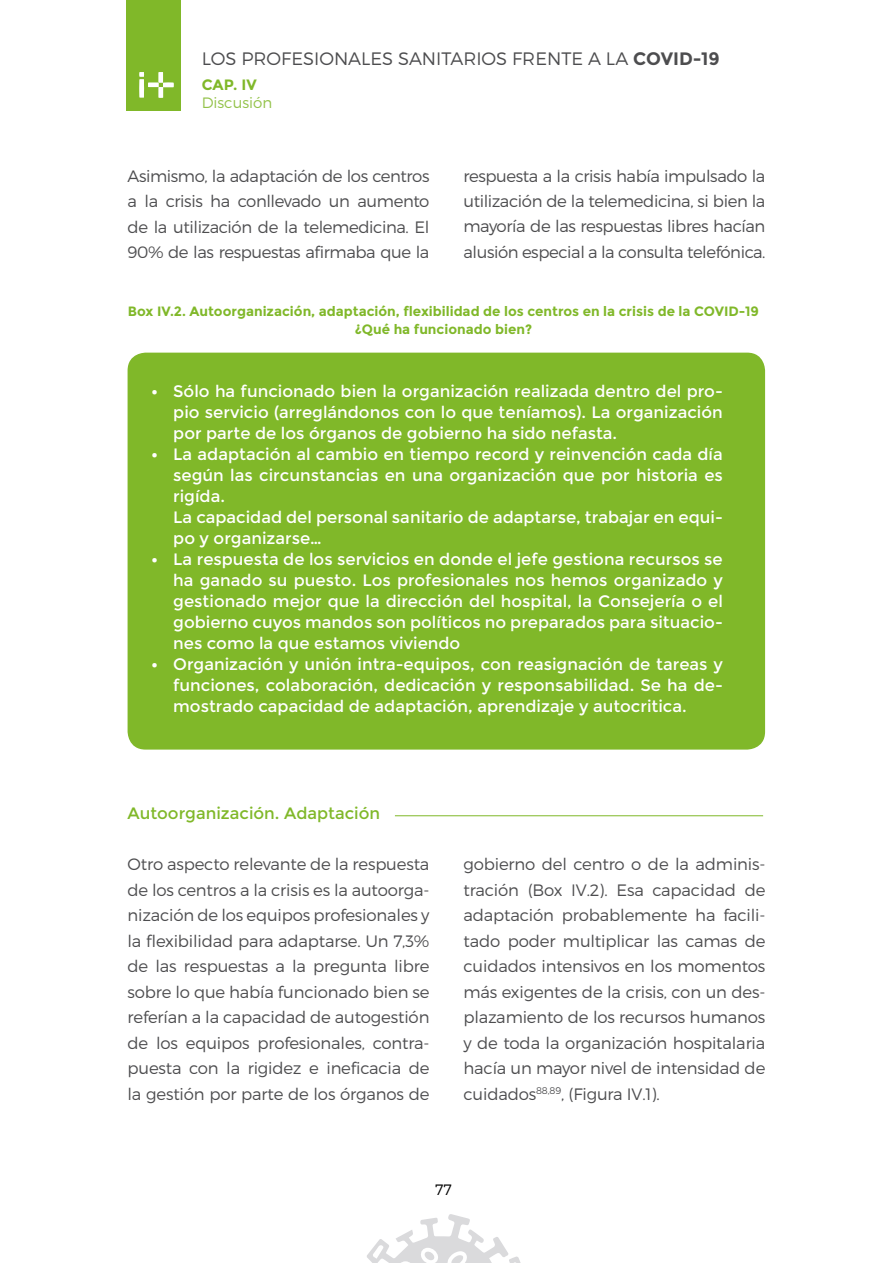
<style>
.page{position:relative;width:893px;height:1263px;background:#fff}
.page>*{position:absolute;margin:0;border:0;box-sizing:border-box;transform-origin:0 0}
.t1{font:300 18px "Montserrat";color:#4d4d4f}
.t2{font:300 16.5px/25.5px "Montserrat";letter-spacing:-.025em;color:#4d4d4f;text-align:justify}
.t3{font:16.5px "Montserrat";color:#fff}
.t4{font:16.5px "Montserrat";color:#80b829}
.t5{font:300 15px "Montserrat";color:#93c249}
.t6{font:700 15px "Montserrat";color:#80b829}
.t7{font:300 15px "Montserrat";color:#000}
.t8{font:700 13.5px/18px "Montserrat";color:#80b829;text-align:center}
.s1{font-weight:700}
.s2{font-weight:900}
</style>
<div class="page">
<div style="left:126px;top:0;width:55px;height:110px;background:#80b829"></div>
<svg style="left:367px;top:1214px;width:154px;height:49px"></svg>
<svg style="left:139px;top:72px;width:35px;height:26px"></svg>
<div style="left:128px;top:353px;width:637px;height:397px;background:#80b829;border-radius:18px"></div>
<hr style="left:395px;top:815px;width:368px;height:1px;background:#80b829">
<p class="t1" style="left:202px;top:48px;width:520px">LOS PROFESIONALES SANITARIOS FRENTE A LA <span class="s1">COVID-19</span></p>
<p class="t6" style="left:202px;top:76px;width:56px">CAP. IV</p>
<p class="t5" style="left:202px;top:93px;width:72px">Discusión</p>
<p class="t2" style="left:128px;top:163px;width:303px">Asimismo, la adaptación de los centros a la crisis ha conllevado un aumento de la utilización de la telemedicina. El 90% de las respuestas afirmaba que la</p>
<p class="t2" style="left:463px;top:163px;width:303px">respuesta a la crisis había impulsado la utilización de la telemedicina, si bien la mayoría de las respuestas libres hacían alusión especial a la consulta telefónica.</p>
<p class="t8" style="left:128px;top:302px;width:633px">Box IV.2. Autoorganización, adaptación, flexibilidad de los centros en la crisis de la COVID-19 ¿Qué ha funcionado bien?</p>
<p class="t3" style="left:152px;top:381px;width:572px"><span class="s2">·</span> Sólo ha funcionado bien la organización realizada dentro del pro-</p>
<p class="t3" style="left:173px;top:402px;width:551px">pio servicio (arreglándonos con lo que teníamos). La organización</p>
<p class="t3" style="left:173px;top:423px;width:445px">por parte de los órganos de gobierno ha sido nefasta.</p>
<p class="t3" style="left:152px;top:444px;width:572px"><span class="s2">·</span> La adaptación al cambio en tiempo record y reinvención cada día</p>
<p class="t3" style="left:173px;top:465px;width:551px">según las circunstancias en una organización que por historia es</p>
<p class="t3" style="left:173px;top:486px;width:53px">rigída.</p>
<p class="t3" style="left:173px;top:507px;width:551px">La capacidad del personal sanitario de adaptarse, trabajar en equi-</p>
<p class="t3" style="left:173px;top:528px;width:150px">po y organizarse…</p>
<p class="t3" style="left:152px;top:549px;width:572px"><span class="s2">·</span> La respuesta de los servicios en donde el jefe gestiona recursos se</p>
<p class="t3" style="left:173px;top:570px;width:551px">ha ganado su puesto. Los profesionales nos hemos organizado y</p>
<p class="t3" style="left:173px;top:591px;width:551px">gestionado mejor que la dirección del hospital, la Consejería o el</p>
<p class="t3" style="left:173px;top:612px;width:551px">gobierno cuyos mandos son políticos no preparados para situacio-</p>
<p class="t3" style="left:173px;top:633px;width:289px">nes como la que estamos viviendo</p>
<p class="t3" style="left:152px;top:654px;width:572px"><span class="s2">·</span> Organización y unión intra-equipos, con reasignación de tareas y</p>
<p class="t3" style="left:173px;top:676px;width:551px">funciones, colaboración, dedicación y responsabilidad. Se ha de-</p>
<p class="t3" style="left:173px;top:697px;width:515px">mostrado capacidad de adaptación, aprendizaje y autocritica.</p>
<p class="t4" style="left:128px;top:804px;width:254px">Autoorganización. Adaptación</p>
<p class="t2" style="left:128px;top:851px;width:303px">Otro aspecto relevante de la respuesta de los centros a la crisis es la autoorga&shy;nización de los equipos profesionales y la flexibilidad para adaptarse. Un 7,3% de las respuestas a la pregunta libre sobre lo que había funcionado bien se referían a la capacidad de autogestión de los equipos profesionales, contra&shy;puesta con la rigidez e ineficacia de la gestión por parte de los órganos de</p>
<p class="t2" style="left:463px;top:851px;width:303px">gobierno del centro o de la adminis&shy;tración (Box IV.2). Esa capacidad de adaptación probablemente ha facili&shy;tado poder multiplicar las camas de cuidados intensivos en los momentos más exigentes de la crisis, con un des&shy;plazamiento de los recursos humanos y de toda la organización hospitalaria hacía un mayor nivel de intensidad de cuidados<sup>88,89</sup>, (Figura IV.1).</p>
<p class="t7" style="left:435px;top:1180px;width:18px">77</p>
</div>
